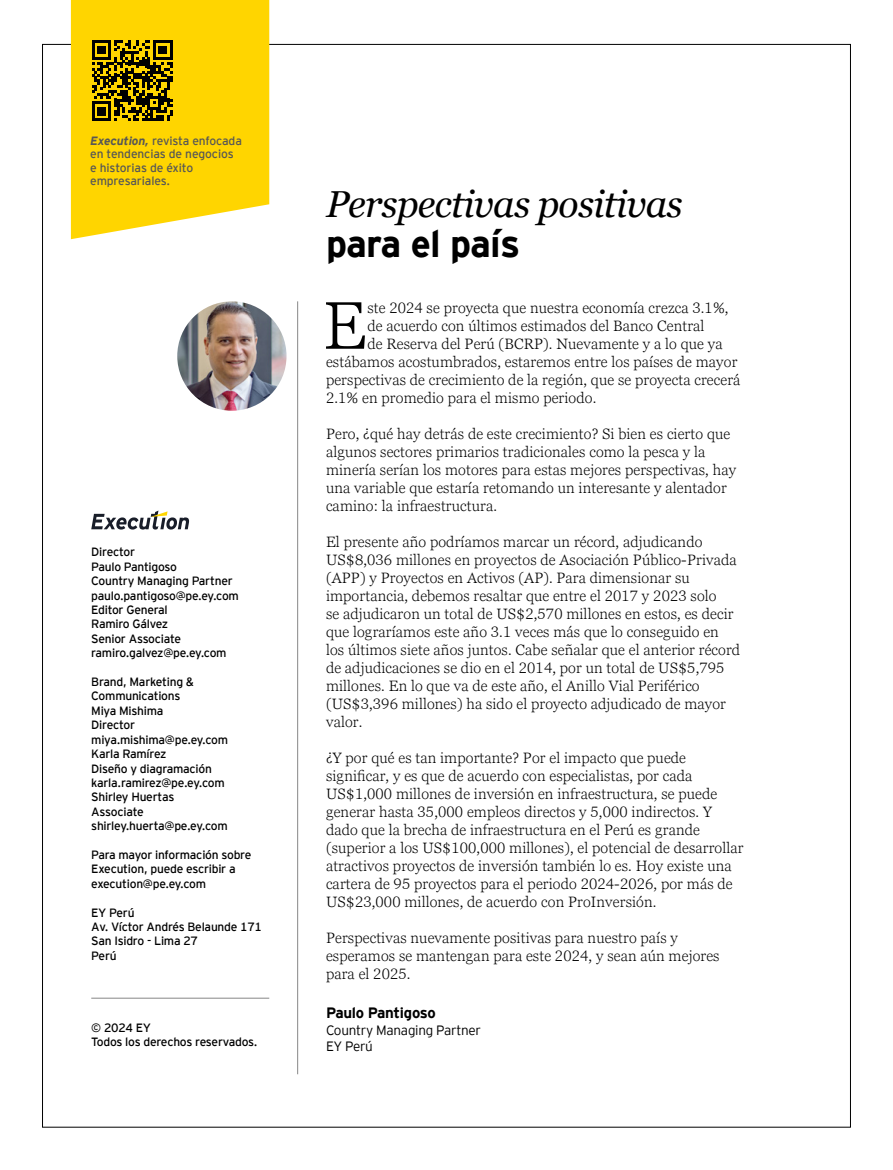
<style>
.page{position:relative;width:893px;height:1170px;background:#fff}
.page>*{position:absolute;margin:0;border:0;box-sizing:border-box;transform-origin:0 0}
.t1{font:300 66.9px "Georgia Pro";color:#000}
.t2{font:italic 37.5px "Georgia";letter-spacing:-.02em;color:#000}
.t3{font:700 37.5px "EY Interstate";letter-spacing:-.02em;color:#000}
.t4{font:300 15px/18px "Georgia Pro";letter-spacing:.01em;color:#000}
.t5{font:700 15px "EY Interstate";letter-spacing:-.02em;color:#000}
.t6{font:300 13.5px/16.5px "EY Interstate";letter-spacing:-.02em;color:#000}
.t7{font:12px/14.4px "EY Interstate";letter-spacing:-.02em;color:#000}
.t8{font:12px/13.5px "EY Interstate";letter-spacing:-.01em;color:#575756}
.s1{font-weight:700;font-style:italic}
</style>
<div class="page">
<hr style="left:297px;top:301px;width:1px;height:773px;background:#878787">
<svg style="left:71px;top:0;width:198px;height:239px;background:#ffd815"></svg>
<hr style="left:91px;top:997px;width:178px;height:1px;background:#878787">
<svg style="left:91px;top:510px;width:98px;height:19px"></svg>
<svg style="left:92px;top:40px;width:80px;height:81px;background:#6f5d00"></svg>
<img style="left:177px;top:301px;width:110px;height:109px;border-radius:55px">
<p class="t8" style="left:90px;top:133px;width:153px"><span class="s1">Execution,</span> revista enfocada en tendencias de negocios e historias de éxito empresariales.</p>
<p class="t7" style="left:91px;top:544px;width:149px">Director<br>Paulo Pantigoso<br>Country Managing Partner paulo.pantigoso@pe.ey.com<br>Editor General<br>Ramiro Gálvez<br>Senior Associate ramiro.galvez@pe.ey.com</p>
<p class="t7" style="left:91px;top:673px;width:138px">Brand, Marketing &amp;<br>Communications<br>Miya Mishima<br>Director miya.mishima@pe.ey.com<br>Karla Ramírez<br>Diseño y diagramación karla.ramirez@pe.ey.com<br>Shirley Huertas<br>Associate shirley.huerta@pe.ey.com</p>
<p class="t7" style="left:91px;top:846px;width:162px">Para mayor información sobre<br>Execution, puede escribir a execution@pe.ey.com</p>
<p class="t7" style="left:91px;top:904px;width:172px">EY Perú<br>Av. Víctor Andrés Belaunde 171<br>San Isidro - Lima 27<br>Perú</p>
<p class="t7" style="left:91px;top:1019px;width:168px">© 2024 EY<br>Todos los derechos reservados.</p>
<h2 class="t2" style="left:326px;top:180px;width:358px">Perspectivas positivas</h2>
<h2 class="t3" style="left:326px;top:217px;width:196px">para el país</h2>
<h1 class="t1" style="left:323px;top:287px;width:45px">E</h1>
<p class="t4" style="left:367px;top:299px;width:363px">ste 2024 se proyecta que nuestra economía crezca 3.1%,</p>
<p class="t4" style="left:367px;top:317px;width:339px">de acuerdo con últimos estimados del Banco Central</p>
<p class="t4" style="left:367px;top:335px;width:357px">de Reserva del Perú (BCRP). Nuevamente y a lo que ya</p>
<p class="t4" style="left:326px;top:353px;width:413px">estábamos acostumbrados, estaremos entre los países de mayor</p>
<p class="t4" style="left:326px;top:371px;width:416px">perspectivas de crecimiento de la región, que se proyecta crecerá</p>
<p class="t4" style="left:326px;top:389px;width:272px">2.1% en promedio para el mismo periodo.</p>
<p class="t4" style="left:326px;top:425px;width:412px">Pero, ¿qué hay detrás de este crecimiento? Si bien es cierto que algunos sectores primarios tradicionales como la pesca y la minería serían los motores para estas mejores perspectivas, hay una variable que estaría retomando un interesante y alentador camino: la infraestructura.</p>
<p class="t4" style="left:326px;top:533px;width:416px">El presente año podríamos marcar un récord, adjudicando US$8,036 millones en proyectos de Asociación Público-Privada (APP) y Proyectos en Activos (AP). Para dimensionar su importancia, debemos resaltar que entre el 2017 y 2023 solo<br>se adjudicaron un total de US$2,570 millones en estos, es decir que lograríamos este año 3.1 veces más que lo conseguido en los últimos siete años juntos. Cabe señalar que el anterior récord de adjudicaciones se dio en el 2014, por un total de US$5,795 millones. En lo que va de este año, el Anillo Vial Periférico (US$3,396 millones) ha sido el proyecto adjudicado de mayor valor.</p>
<p class="t4" style="left:326px;top:749px;width:419px">¿Y por qué es tan importante? Por el impacto que puede significar, y es que de acuerdo con especialistas, por cada US$1,000 millones de inversión en infraestructura, se puede generar hasta 35,000 empleos directos y 5,000 indirectos. Y dado que la brecha de infraestructura en el Perú es grande (superior a los US$100,000 millones), el potencial de desarrollar atractivos proyectos de inversión también lo es. Hoy existe una cartera de 95 proyectos para el periodo 2024-2026, por más de US$23,000 millones, de acuerdo con ProInversión.</p>
<p class="t4" style="left:326px;top:929px;width:395px">Perspectivas nuevamente positivas para nuestro país y esperamos se mantengan para este 2024, y sean aún mejores para el 2025.</p>
<p class="t5" style="left:326px;top:1001px;width:111px">Paulo Pantigoso</p>
<p class="t6" style="left:326px;top:1020px;width:157px">Country Managing Partner<br>EY Perú</p>
</div>
